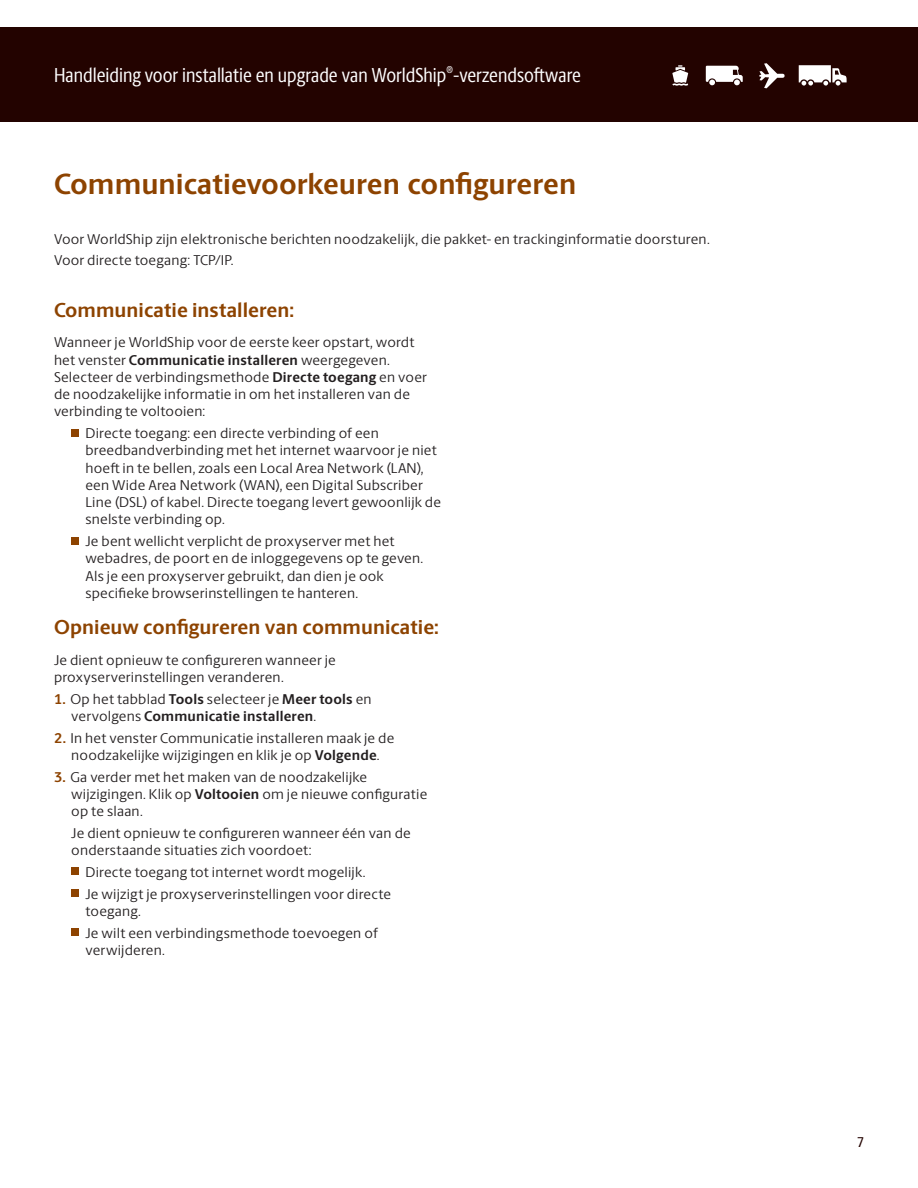
<style>
.page{position:relative;width:918px;height:1188px;background:#fff}
.page>*{position:absolute;margin:0;border:0;box-sizing:border-box;transform-origin:0 0}
.t1{font:700 29.25px "UPS Berlingske Sans";color:#8d4300}
.t2{font:20.25px "UPS Berlingske Sans Cn";color:#fff}
.t3{font:700 20.25px "UPS Berlingske Sans";color:#8d4300}
.t4{font:14.25px/17.2px "UPS Berlingske Sans";letter-spacing:.015em;color:#231f20}
.t5{font:700 14.25px/17.2px "UPS Berlingske Sans";letter-spacing:.01em;color:#231f20}
.t6{font:500 14.25px "UPS Berlingske Sans Cn";color:#230300}
.s1{font-weight:700}
.s2{color:#8d4300}
.s3{font-weight:400}
.s4{font-weight:700;color:#8d4300}
</style>
<div class="page">
<div style="left:0;top:27px;width:918px;height:95px;background:#230300"></div>
<svg style="left:672px;top:65px;width:16px;height:21px"></svg>
<svg style="left:706px;top:66px;width:37px;height:20px"></svg>
<svg style="left:759px;top:63px;width:26px;height:25px"></svg>
<svg style="left:799px;top:65px;width:48px;height:21px"></svg>
<div style="left:71px;top:429px;width:8px;height:8px;background:#8d4300"></div>
<div style="left:71px;top:537px;width:8px;height:8px;background:#8d4300"></div>
<div style="left:71px;top:868px;width:8px;height:7px;background:#8d4300"></div>
<div style="left:71px;top:889px;width:8px;height:8px;background:#8d4300"></div>
<div style="left:71px;top:928px;width:8px;height:8px;background:#8d4300"></div>
<h2 class="t2" style="left:54px;top:61px;width:528px">Handleiding voor installatie en upgrade van WorldShip<sup>®</sup>-verzendsoftware</h2>
<h1 class="t1" style="left:54px;top:162px;width:524px">Communicatievoorkeuren configureren</h1>
<p class="t4" style="left:54px;top:227px;width:657px;line-height:21.8px">Voor WorldShip zijn elektronische berichten noodzakelijk, die pakket- en trackinginformatie doorsturen.<br>Voor directe toegang: TCP/IP.</p>
<h2 class="t3" style="left:54px;top:295px;width:242px">Communicatie installeren:</h2>
<p class="t4" style="left:54px;top:333px;width:374px">Wanneer je WorldShip voor de eerste keer opstart, wordt het venster <span class="s1">Communicatie installeren</span> weergegeven.<br>Selecteer de verbindingsmethode <span class="s1">Directe toegang</span> en voer de noodzakelijke informatie in om het installeren van de verbinding te voltooien:</p>
<p class="t4" style="left:85px;top:424px;width:357px">Directe toegang: een directe verbinding of een breedbandverbinding met het internet waarvoor je niet hoeft in te bellen, zoals een Local Area Network (LAN), een Wide Area Network (WAN), een Digital Subscriber Line (DSL) of kabel. Directe toegang levert gewoonlijk de snelste verbinding op.</p>
<p class="t4" style="left:85px;top:532px;width:339px">Je bent wellicht verplicht de proxyserver met het webadres, de poort en de inloggegevens op te geven.<br>Als je een proxyserver gebruikt, dan dien je ook specifieke browserinstellingen te hanteren.</p>
<h2 class="t3" style="left:54px;top:612px;width:387px">Opnieuw configureren van communicatie:</h2>
<p class="t4" style="left:54px;top:650px;width:283px">Je dient opnieuw te configureren wanneer je proxyserverinstellingen veranderen.</p>
<p class="t5" style="left:71px;top:690px;width:302px;text-indent:-17px"><span class="s2">1.</span> <span class="s3">Op het tabblad</span> Tools <span class="s3">selecteer je</span> Meer tools <span class="s3">en vervolgens</span> Communicatie installeren<span class="s3">.</span></p>
<p class="t4" style="left:54px;top:728px;width:342px;text-align:center"><span class="s4">2.</span> In het venster Communicatie installeren maak je de noodzakelijke wijzigingen en klik je op <span class="s1">Volgende</span>.</p>
<p class="t4" style="left:71px;top:767px;width:358px;text-indent:-17px"><span class="s4">3.</span> Ga verder met het maken van de noodzakelijke wijzigingen. Klik op <span class="s1">Voltooien</span> om je nieuwe configuratie op te slaan.</p>
<p class="t4" style="left:71px;top:824px;width:341px">Je dient opnieuw te configureren wanneer één van de onderstaande situaties zich voordoet:</p>
<p class="t4" style="left:85px;top:860px;width:307px;line-height:21.8px">Directe toegang tot internet wordt mogelijk.<br>Je wijzigt je proxyserverinstellingen voor directe</p>
<p class="t4" style="left:85px;top:899px;width:294px;line-height:21.8px">toegang.<br>Je wilt een verbindingsmethode toevoegen of</p>
<p class="t4" style="left:85px;top:941px;width:81px">verwijderen.</p>
<p class="t6" style="left:858px;top:1132px;width:8px">7</p>
</div>
